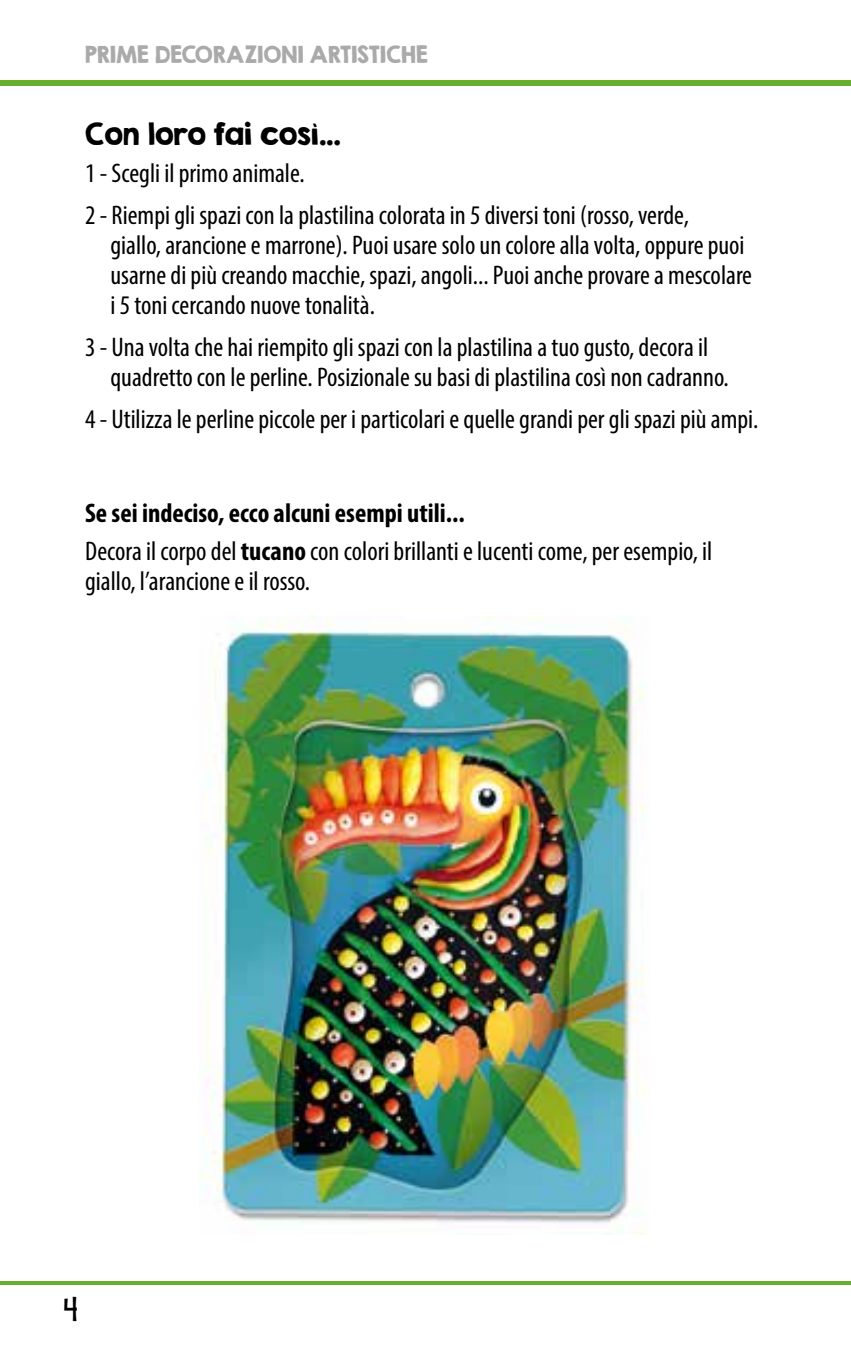
<style>
.page{position:relative;width:851px;height:1361px;background:#fff}
.page>*{position:absolute;margin:0;border:0;box-sizing:border-box;transform-origin:0 0}
.t1{font:condensed 27px/30px "Myriad Pro";color:#000}
.t2{font:27px "KG Second Chances Solid";color:#000}
.t3{font:24.9px "KG She Persisted";color:#000}
.t4{font:21px "KG Second Chances Solid";color:#aaa}
.s1{font-weight:700}
</style>
<div class="page">
<hr style="left:0;top:1281px;width:850px;height:3px;background:#66af2f">
<div style="left:0;top:80px;width:850px;height:5px;background:#66af2f"></div>
<img style="left:201px;top:616px;width:445px;height:618px">
<p class="t4" style="left:85px;top:41px;width:344px">PRIME DECORAZIONI ARTISTICHE</p>
<p class="t2" style="left:85px;top:117px;width:257px">Con loro fai così...</p>
<p class="t1" style="left:85px;top:152px;width:605px;line-height:42px">1 - Scegli il primo animale.<br>2 - Riempi gli spazi con la plastilina colorata in 5 diversi toni (rosso, verde,</p>
<p class="t1" style="left:110px;top:230px;width:643px">giallo, arancione e marrone). Puoi usare solo un colore alla volta, oppure puoi usarne di più creando macchie, spazi, angoli... Puoi anche provare a mescolare i 5 toni cercando nuove tonalità.</p>
<p class="t1" style="left:110px;top:332px;width:619px;text-indent:-25px">3 - Una volta che hai riempito gli spazi con la plastilina a tuo gusto, decora il quadretto con le perline. Posizionale su basi di plastilina così non cadranno.</p>
<p class="t1" style="left:85px;top:404px;width:674px">4 - Utilizza le perline piccole per i particolari e quelle grandi per gli spazi più ampi.</p>
<p class="t1" style="left:85px;top:494px;width:628px;line-height:38.4px"><span class="s1">Se sei indeciso, ecco alcuni esempi utili...<br></span>Decora il corpo del <span class="s1">tucano</span> con colori brillanti e lucenti come, per esempio, il</p>
<p class="t1" style="left:85px;top:566px;width:226px">giallo, l’arancione e il rosso.</p>
<p class="t3" style="left:64px;top:1290px;width:15px">4</p>
</div>
